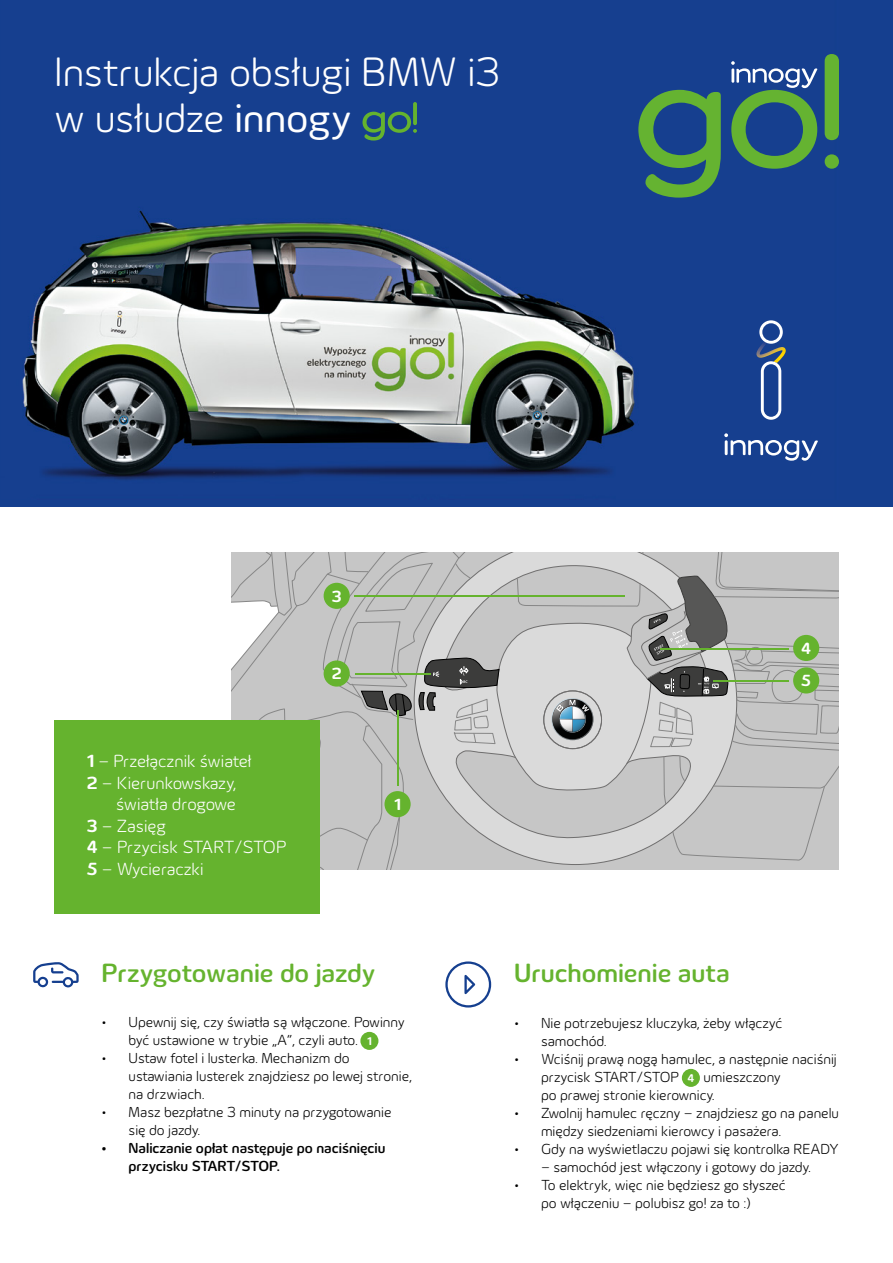
<style>
.page{position:relative;width:893px;height:1263px;background:#fff}
.page>*{position:absolute;margin:0;border:0;box-sizing:border-box;transform-origin:0 0}
.t1{font:300 42px/45.8px "Innogy";letter-spacing:-.005em;color:#fff}
.t2{font:500 27px "Innogy";letter-spacing:-.005em;color:#65b32e}
.t3{font:300 18px "Innogy";color:#fff}
.t4{font:700 16.5px "Innogy";color:#fff}
.t5{font:300 14.85px/18px "Innogy";color:#000}
.t6{font:500 14.85px/18px "Innogy";color:#000}
.t7{font:700 11.4px "Innogy";color:#fff}
.s1{font-weight:400}
.s2{font-weight:700}
</style>
<div class="page">
<svg style="left:232px;top:552px;width:607px;height:318px;background:#c2c2c2"></svg>
<hr style="left:397px;top:710px;width:2px;height:76px;background:#65b32e">
<hr style="left:355px;top:673px;width:75px;height:2px;background:#65b32e">
<hr style="left:713px;top:680px;width:75px;height:2px;background:#65b32e">
<hr style="left:660px;top:648px;width:128px;height:1px;background:#65b32e">
<hr style="left:355px;top:595px;width:270px;height:2px;background:#65b32e">
<div style="left:384px;top:791px;width:27px;height:26px;background:#65b32e;border-radius:50%"></div>
<div style="left:324px;top:660px;width:26px;height:27px;background:#65b32e;border-radius:50%"></div>
<div style="left:793px;top:667px;width:26px;height:26px;background:#65b32e;border-radius:50%"></div>
<div style="left:793px;top:635px;width:26px;height:26px;background:#65b32e;border-radius:50%"></div>
<div style="left:324px;top:583px;width:26px;height:26px;background:#65b32e;border-radius:50%"></div>
<div style="left:0;top:0;width:893px;height:506px;background:#153f8f"></div>
<img style="left:22px;top:54px;width:817px;height:426px">
<svg style="left:638px;top:90px;width:83px;height:108px"></svg>
<div style="left:825px;top:154px;width:14px;height:15px;background:#65b331;border-radius:50%"></div>
<div style="left:825px;top:54px;width:14px;height:86px;background:#65b331;border-radius:7px"></div>
<svg style="left:731px;top:61px;width:87px;height:108px"></svg>
<hr style="left:731px;top:68px;width:3px;height:15px;background:#fff">
<svg style="left:724px;top:433px;width:94px;height:28px"></svg>
<img style="left:754px;top:341px;width:32px;height:22px">
<svg style="left:761px;top:361px;width:20px;height:59px"></svg>
<svg style="left:759px;top:320px;width:24px;height:24px"></svg>
<svg style="left:362px;top:112px;width:55px;height:29px"></svg>
<hr style="left:413px;top:102px;width:4px;height:23px;background:#65b32e;border-radius:2px">
<div style="left:54px;top:720px;width:266px;height:194px;background:#65b32e"></div>
<svg style="left:33px;top:962px;width:46px;height:26px"></svg>
<div style="left:360px;top:1032px;width:18px;height:18px;background:#65b32e;border-radius:50%"></div>
<div style="left:682px;top:1069px;width:18px;height:18px;background:#65b32e;border-radius:50%"></div>
<svg style="left:445px;top:961px;width:46px;height:46px"></svg>
<h1 class="t1" style="left:54px;top:49px;width:448px">Instrukcja obsługi BMW i3 w usłudze <span class="s1">innogy</span></h1>
<p class="t4" style="left:332px;top:586px;width:11px">3</p>
<p class="t3" style="left:87px;top:751px;width:166px"><span class="s2">1</span> – Przełącznik świateł</p>
<p class="t3" style="left:87px;top:772px;width:151px"><span class="s2">2</span> – Kierunkowskazy,</p>
<p class="t3" style="left:116px;top:794px;width:121px">światła drogowe</p>
<p class="t3" style="left:87px;top:815px;width:81px"><span class="s2">3</span> – Zasięg</p>
<p class="t3" style="left:87px;top:837px;width:201px"><span class="s2">4</span> – Przycisk START/STOP</p>
<p class="t3" style="left:87px;top:859px;width:118px"><span class="s2">5</span> – Wycieraczki</p>
<p class="t4" style="left:332px;top:664px;width:11px">2</p>
<p class="t4" style="left:394px;top:795px;width:8px">1</p>
<h2 class="t2" style="left:102px;top:957px;width:275px">Przygotowanie do jazdy</h2>
<h2 class="t2" style="left:514px;top:957px;width:217px">Uruchomienie auta</h2>
<p class="t4" style="left:801px;top:639px;width:12px">4</p>
<p class="t4" style="left:801px;top:671px;width:11px">5</p>
<p class="t5" style="left:129px;top:1013px;width:278px;text-indent:-27px">• Upewnij się, czy światła są włączone. Powinny być ustawione w trybie „A”, czyli auto.</p>
<p class="t5" style="left:129px;top:1049px;width:285px;text-indent:-27px">• Ustaw fotel i lusterka. Mechanizm do ustawiania lusterek znajdziesz po lewej stronie, na drzwiach.</p>
<p class="t5" style="left:129px;top:1103px;width:264px;text-indent:-27px">• Masz bezpłatne 3 minuty na przygotowanie się do jazdy.</p>
<p class="t6" style="left:129px;top:1139px;width:258px;text-indent:-27px">• Naliczanie opłat następuje po naciśnięciu przycisku START/STOP.</p>
<p class="t7" style="left:367px;top:1034px;width:6px">1</p>
<p class="t5" style="left:541px;top:1014px;width:243px;text-indent:-27px">• Nie potrzebujesz kluczyka, żeby włączyć samochód.</p>
<p class="t5" style="left:541px;top:1050px;width:297px;text-indent:-27px">• Wciśnij prawą nogą hamulec, a następnie naciśnij przycisk START/STOP</p>
<p class="t5" style="left:541px;top:1068px;width:241px;text-indent:163px">umieszczony po prawej stronie kierownicy.</p>
<p class="t5" style="left:541px;top:1104px;width:299px;text-indent:-27px">• Zwolnij hamulec ręczny – znajdziesz go na panelu między siedzeniami kierowcy i pasażera.</p>
<p class="t5" style="left:514px;top:1140px;width:326px">• Gdy na wyświetlaczu pojawi się kontrolka READY</p>
<p class="t5" style="left:541px;top:1158px;width:272px">– samochód jest włączony i gotowy do jazdy.</p>
<p class="t5" style="left:514px;top:1176px;width:273px;text-align:center">• To elektryk, więc nie będziesz go słyszeć po włączeniu – polubisz go! za to :)</p>
<p class="t7" style="left:687px;top:1071px;width:8px">4</p>
</div>
